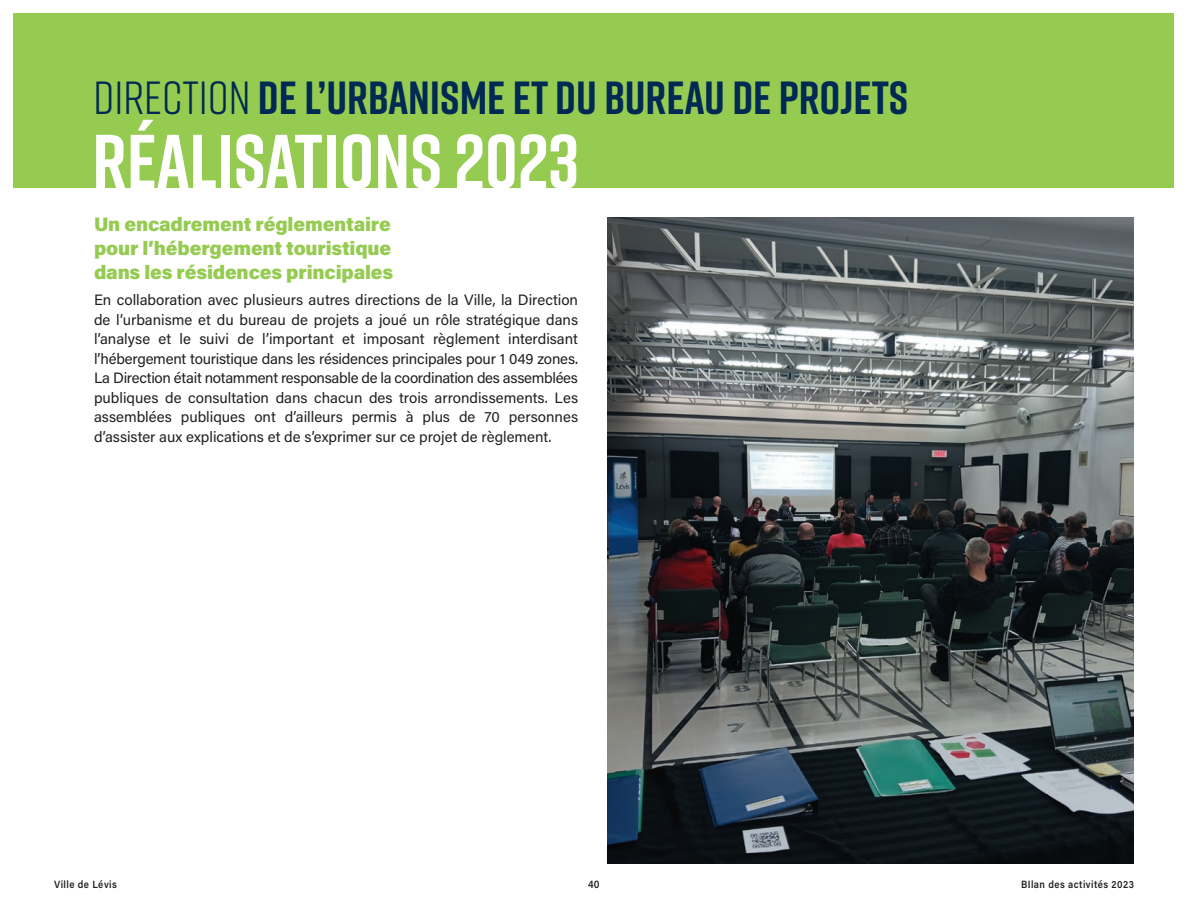
<style>
.page{position:relative;width:1188px;height:918px;background:#fff}
.page>*{position:absolute;margin:0;border:0;box-sizing:border-box;transform-origin:0 0}
.t1{font:700 76.5px "Rift";color:#fff}
.t2{font:700 46.35px "Rift";color:#002953}
.t3{font:900 19.5px/24px "Acumin Pro";letter-spacing:-.01em;color:#96cb52}
.t4{font:15px/19.5px "Acumin Pro";color:#231f20;text-align:justify}
.t5{font:600 10.5px "Acumin Pro";letter-spacing:.05em;color:#231f20;scale:.9 1}
.s1{font-weight:400}
</style>
<div class="page">
<div style="left:14px;top:14px;width:1160px;height:174px;background:#96cb52"></div>
<img style="left:608px;top:218px;width:526px;height:646px">
<h2 class="t2" style="left:93px;top:64px;width:816px"><span class="s1">DIRECTION</span> DE L’URBANISME ET DU BUREAU DE PROJETS</h2>
<h1 class="t1" style="left:92px;top:107px;width:488px">RÉALISATIONS 2023</h1>
<h3 class="t3" style="left:94px;top:211px;width:301px">Un encadrement réglementaire pour l’hébergement touristique dans les résidences principales</h3>
<p class="t4" style="left:94px;top:289px;width:486px">En collaboration avec plusieurs autres directions de la Ville, la Direction de l’urbanisme et du bureau de projets a joué un rôle stratégique dans l’analyse et le suivi de l’important et imposant règlement interdisant l’hébergement touristique dans les résidences principales pour 1 049 zones.<br>La Direction était notamment responsable de la coordination des assemblées publiques de consultation dans chacun des trois arrondissements. Les assemblées publiques ont d’ailleurs permis à plus de 70 personnes d’assister aux explications et de s’exprimer sur ce projet de règlement.</p>
<p class="t5" style="left:54px;top:877px;width:71px">Ville de Lévis</p>
<p class="t5" style="left:588px;top:877px;width:14px">40</p>
<p class="t5" style="left:1021px;top:877px;width:127px">BIlan des activités 2023</p>
</div>
